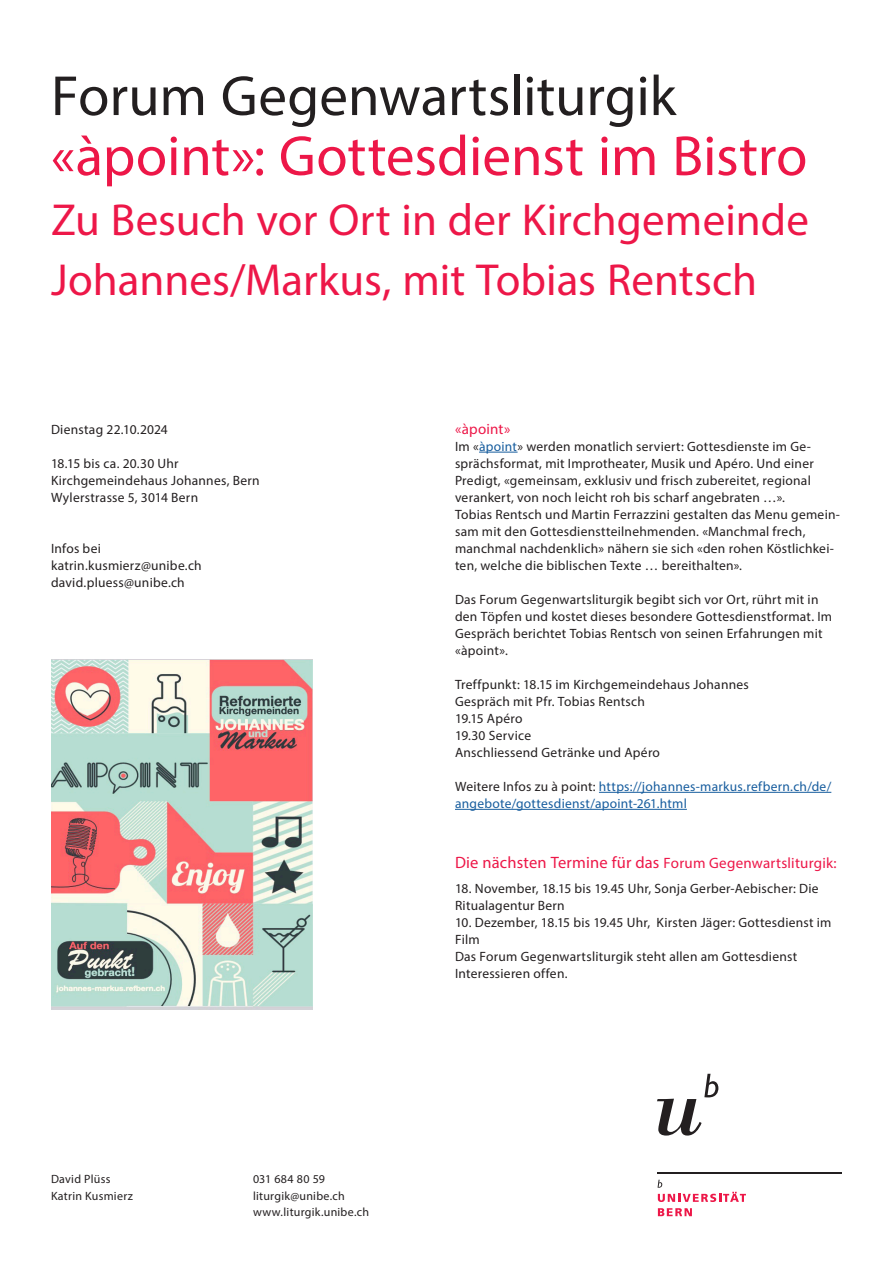
<style>
.page{position:relative;width:893px;height:1263px;background:#fff}
.page>*{position:absolute;margin:0;border:0;box-sizing:border-box;transform-origin:0 0}
._2_2-teilige_Headline{font:57px "Myriad Pro";letter-spacing:-.005em;color:#ed1748}
._2_2-teilige_Headline-2{font:57px "Myriad Pro";letter-spacing:-.005em;color:#231f20}
._2_2-teilige_Headline-3{font:45px/60px "Myriad Pro";letter-spacing:.005em;color:#ed1748}
._2_2-teilige_Headline-4{font:16.5px "Myriad Pro";letter-spacing:.01em;color:#ed1748}
._4_Grundtext{font:15px "Myriad Pro";letter-spacing:.015em;color:#ed1748}
._4_Grundtext-2{font:13.5px/17px "Myriad Pro";letter-spacing:.02em;color:#231f20}
._4_Grundtext-3{font:13.5px/17px "Myriad Pro";letter-spacing:.02em;color:#175d9e}
._5_Absender{font:12px "Myriad Pro";letter-spacing:.02em;color:#231f20}
.s1{color:#175d9e}
.s2{color:#231f20}
.s3{font-size:15px}
</style>
<div class="page">
<img style="left:51px;top:659px;width:261px;height:350px">
<svg style="left:657px;top:1074px;width:61px;height:61px"></svg>
<hr style="left:657px;top:1171px;width:185px;height:2px;background:#231f20">
<svg style="left:657px;top:1180px;width:89px;height:22px"></svg>
<svg style="left:658px;top:1208px;width:34px;height:8px"></svg>
<hr style="left:479px;top:452px;width:39px;height:1px;background:#175d9e">
<hr style="left:599px;top:792px;width:232px;height:1px;background:#175d9e">
<hr style="left:455px;top:809px;width:232px;height:1px;background:#175d9e">
<p class="_2_2-teilige_Headline-2" style="left:51px;top:61px;width:627px">Forum Gegenwartsliturgik</p>
<p class="_2_2-teilige_Headline" style="left:51px;top:121px;width:758px">«àpoint»: Gottesdienst im Bistro</p>
<p class="_2_2-teilige_Headline-3" style="left:51px;top:189px;width:759px">Zu Besuch vor Ort in der Kirchgemeinde<br>Johannes/Markus, mit Tobias Rentsch</p>
<p class="_4_Grundtext-2" style="left:51px;top:420px;width:118px">Dienstag 22.10.2024</p>
<p class="_4_Grundtext-2" style="left:51px;top:455px;width:129px">18.15 bis ca. 20.30 Uhr</p>
<p class="_4_Grundtext-2" style="left:51px;top:472px;width:210px">Kirchgemeindehaus Johannes, Bern</p>
<p class="_4_Grundtext-2" style="left:51px;top:489px;width:149px">Wylerstrasse 5, 3014 Bern</p>
<p class="_4_Grundtext-2" style="left:51px;top:540px;width:51px">Infos bei</p>
<p class="_4_Grundtext-2" style="left:51px;top:557px;width:152px">katrin.kusmierz@unibe.ch</p>
<p class="_4_Grundtext-2" style="left:51px;top:574px;width:135px">david.pluess@unibe.ch</p>
<p class="_5_Absender" style="left:51px;top:1172px;width:61px">David Plüss</p>
<p class="_5_Absender" style="left:51px;top:1188px;width:83px">Katrin Kusmierz</p>
<p class="_5_Absender" style="left:253px;top:1172px;width:73px">031 684 80 59</p>
<p class="_5_Absender" style="left:253px;top:1188px;width:93px">liturgik@unibe.ch</p>
<p class="_5_Absender" style="left:253px;top:1205px;width:118px">www.liturgik.unibe.ch</p>
<p class="_4_Grundtext" style="left:455px;top:419px;width:57px">«àpoint»</p>
<p class="_4_Grundtext-2" style="left:455px;top:437px;width:360px">Im «<span class="s1">àpoint</span>» werden monatlich serviert: Gottesdienste im Ge&shy;sprächsformat, mit Improtheater, Musik und Apéro. Und einer Predigt, «gemeinsam, exklusiv und frisch zubereitet, regional verankert, von noch leicht roh bis scharf angebraten …».</p>
<p class="_4_Grundtext-2" style="left:455px;top:506px;width:387px">Tobias Rentsch und Martin Ferrazzini gestalten das Menu gemein&shy;sam mit den Gottesdienstteilnehmenden. «Manchmal frech, manchmal nachdenklich» nähern sie sich «den rohen Köstlichkei&shy;ten, welche die biblischen Texte … bereithalten».</p>
<p class="_4_Grundtext-2" style="left:455px;top:591px;width:379px">Das Forum Gegenwartsliturgik begibt sich vor Ort, rührt mit in den Töpfen und kostet dieses besondere Gottesdienstformat. Im Gespräch berichtet Tobias Rentsch von seinen Erfahrungen mit «àpoint».</p>
<p class="_4_Grundtext-2" style="left:455px;top:676px;width:295px">Treffpunkt: 18.15 im Kirchgemeindehaus Johannes</p>
<p class="_4_Grundtext-2" style="left:455px;top:693px;width:191px">Gespräch mit Pfr. Tobias Rentsch</p>
<p class="_4_Grundtext-2" style="left:455px;top:710px;width:69px">19.15 Apéro</p>
<p class="_4_Grundtext-2" style="left:455px;top:727px;width:78px">19.30 Service</p>
<p class="_4_Grundtext-2" style="left:455px;top:744px;width:207px">Anschliessend Getränke und Apéro</p>
<p class="_4_Grundtext-3" style="left:455px;top:778px;width:378px"><span class="s2">Weitere Infos zu à point:</span> https://johannes-markus.refbern.ch/de/ angebote/gottesdienst/apoint-261.html</p>
<p class="_2_2-teilige_Headline-4" style="left:455px;top:852px;width:383px">Die nächsten Termine für das <span class="s3">Forum Gegenwartsliturgik:</span></p>
<p class="_4_Grundtext-2" style="left:455px;top:880px;width:365px">18. November, 18.15 bis 19.45 Uhr, Sonja Gerber-Aebischer: Die<br>Ritualagentur Bern</p>
<p class="_4_Grundtext-2" style="left:455px;top:914px;width:378px">10. Dezember, 18.15 bis 19.45 Uhr, Kirsten Jäger: Gottesdienst im<br>Film</p>
<p class="_4_Grundtext-2" style="left:455px;top:948px;width:344px">Das Forum Gegenwartsliturgik steht allen am Gottesdienst<br>Interessieren offen.</p>
</div>
